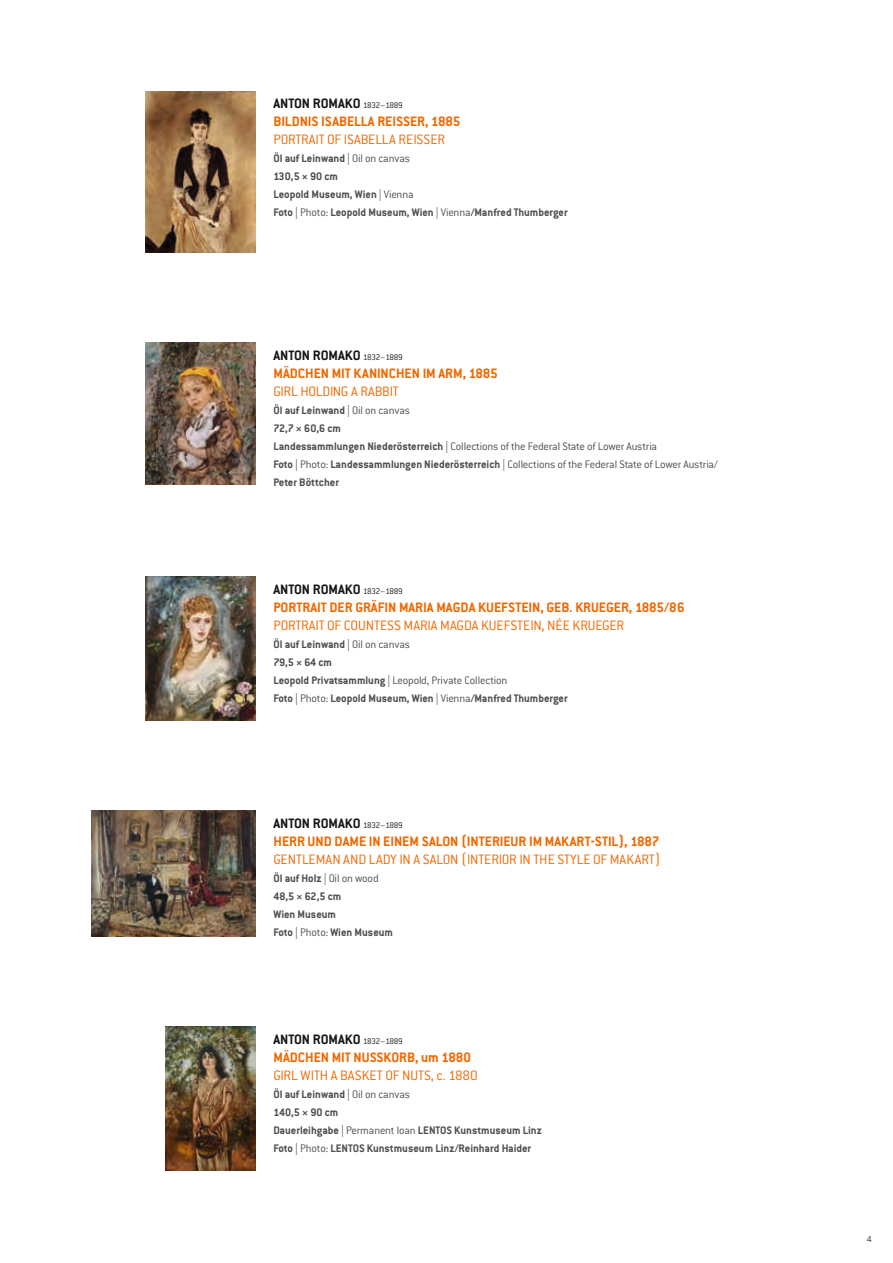
<style>
.page{position:relative;width:893px;height:1263px;background:#fff}
.page>*{position:absolute;margin:0;border:0;box-sizing:border-box;transform-origin:0 0}
.t1{font:700 15px/18px "Conduit ITC Pro";color:#ef6800}
.t2{font:300 15px "Conduit ITC Pro";color:#ef6800}
.t3{font:300 15px "Conduit ITC Pro";letter-spacing:-.025em;color:#ef6800}
.t4{font:700 12px/18px "Conduit ITC Pro";color:#4e4e4d}
.t5{font:300 12px/18px "Conduit ITC Pro";letter-spacing:-.015em;color:#4e4e4d}
.t6{font:300 9px "The Sans CE B3";color:#151616}
.s1{color:#151616}
.s2{font-weight:300;font-size:9px;color:#151616}
.s3{font-weight:300}
.s4{font-weight:700}
</style>
<div class="page">
<img style="left:146px;top:342px;width:109px;height:143px">
<img style="left:146px;top:576px;width:110px;height:144px">
<img style="left:91px;top:810px;width:164px;height:126px">
<img style="left:166px;top:1026px;width:89px;height:144px">
<img style="left:146px;top:91px;width:109px;height:161px">
<p class="t1" style="left:273px;top:94px;width:188px"><span class="s1">ANTON ROMAKO</span> <span class="s2">1832–1889<br></span>BILDNIS ISABELLA REISSER, 1885</p>
<p class="t2" style="left:273px;top:131px;width:173px">PORTRAIT OF ISABELLA REISSER</p>
<p class="t4" style="left:273px;top:149px;width:296px">Öl auf Leinwand <span class="s3">| Oil on canvas<br></span>130,5 × 90 cm<br>Leopold Museum, Wien <span class="s3">| Vienna<br></span>Foto <span class="s3">| Photo:</span> Leopold Museum, Wien <span class="s3">| Vienna</span>/Manfred Thumberger</p>
<p class="t1" style="left:273px;top:346px;width:226px"><span class="s1">ANTON ROMAKO</span> <span class="s2">1832–1889<br></span>MÄDCHEN MIT KANINCHEN IM ARM, 1885</p>
<p class="t3" style="left:273px;top:383px;width:127px">GIRL HOLDING A RABBIT</p>
<p class="t5" style="left:273px;top:401px;width:446px"><span class="s4">Öl auf Leinwand</span> | Oil on canvas<br><span class="s4">72,7 × 60,6 cm<br>Landessammlungen Niederösterreich</span> | Collections of the Federal State of Lower Austria<br><span class="s4">Foto</span> | Photo: <span class="s4">Landessammlungen Niederösterreich</span> | Collections of the Federal State of Lower Austria/ <span class="s4">Peter Böttcher</span></p>
<p class="t1" style="left:273px;top:580px;width:413px"><span class="s1">ANTON ROMAKO</span> <span class="s2">1832–1889<br></span>PORTRAIT DER GRÄFIN MARIA MAGDA KUEFSTEIN, GEB. KRUEGER, 1885/86</p>
<p class="t2" style="left:273px;top:617px;width:352px">PORTRAIT OF COUNTESS MARIA MAGDA KUEFSTEIN, NÉE KRUEGER</p>
<p class="t4" style="left:273px;top:635px;width:296px">Öl auf Leinwand <span class="s3">| Oil on canvas<br></span>79,5 × 64 cm<br>Leopold Privatsammlung <span class="s3">| Leopold, Private Collection<br></span>Foto <span class="s3">| Photo:</span> Leopold Museum, Wien <span class="s3">| Vienna</span>/Manfred Thumberger</p>
<p class="t1" style="left:273px;top:814px;width:387px"><span class="s1">ANTON ROMAKO</span> <span class="s2">1832–1889<br></span>HERR UND DAME IN EINEM SALON (INTERIEUR IM MAKART-STIL), 1887</p>
<p class="t2" style="left:273px;top:851px;width:389px">GENTLEMAN AND LADY IN A SALON (INTERIOR IN THE STYLE OF MAKART)</p>
<p class="t4" style="left:273px;top:869px;width:121px">Öl auf Holz <span class="s3">| Oil on wood<br></span>48,5 × 62,5 cm<br>Wien Museum<br>Foto <span class="s3">| Photo:</span> Wien Museum</p>
<p class="t1" style="left:273px;top:1030px;width:199px"><span class="s1">ANTON ROMAKO</span> <span class="s2">1832–1889<br></span>MÄDCHEN MIT NUSSKORB, um 1880</p>
<p class="t2" style="left:273px;top:1067px;width:206px">GIRL WITH A BASKET OF NUTS, c. 1880</p>
<p class="t4" style="left:273px;top:1085px;width:270px">Öl auf Leinwand <span class="s3">| Oil on canvas<br></span>140,5 × 90 cm<br>Dauerleihgabe <span class="s3">| Permanent loan</span> LENTOS Kunstmuseum Linz Foto <span class="s3">| Photo:</span> LENTOS Kunstmuseum Linz/Reinhard Haider</p>
<p class="t6" style="left:867px;top:1234px;width:6px">4</p>
</div>
